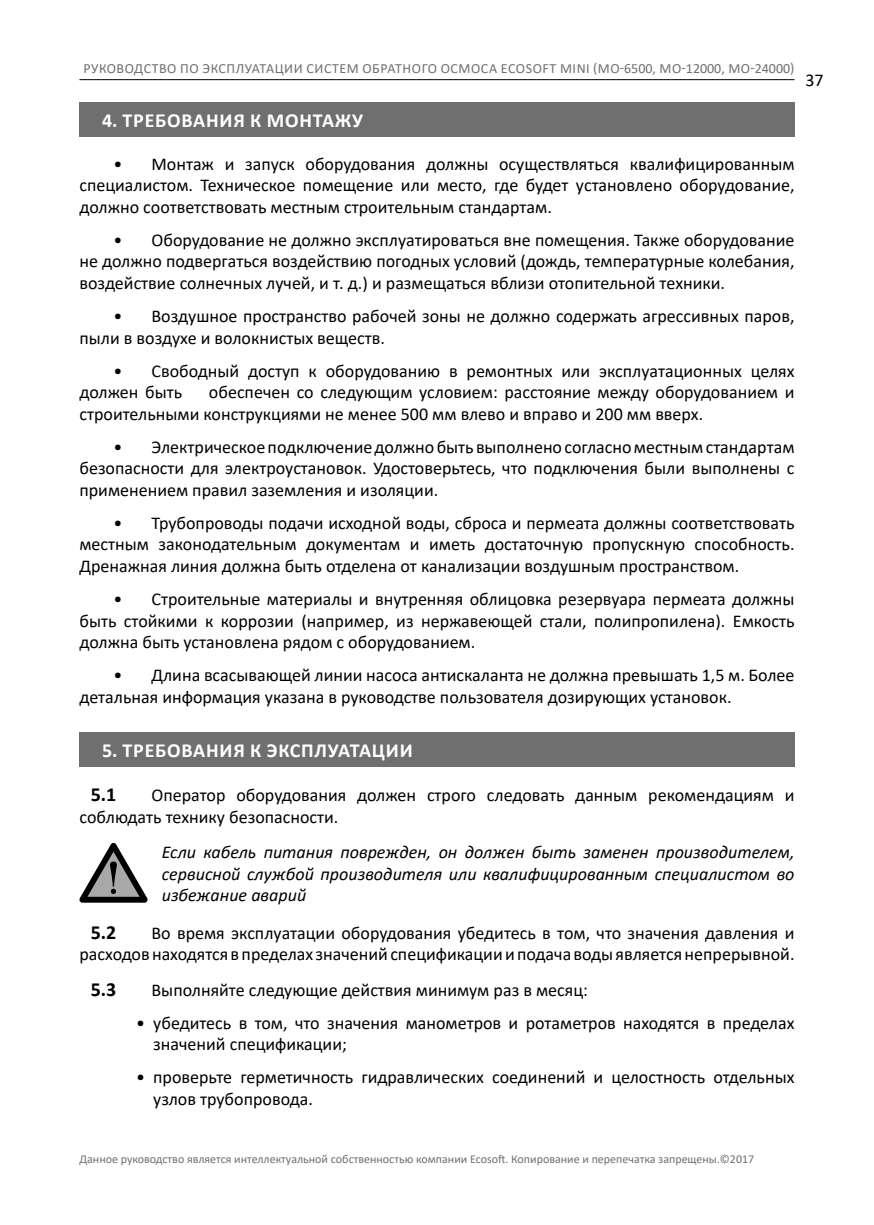
<style>
.page{position:relative;width:874px;height:1225px;background:#fff}
.page>*{position:absolute;margin:0;border:0;box-sizing:border-box;transform-origin:0 0}
.t1{font:700 20px "Calibri";letter-spacing:.04em;color:#fff}
.t2{font:700 20px "Calibri";color:#000}
.t3{font:18px/21.6px "Calibri";color:#000}
.t4{font:italic 18px/21.6px "Calibri";color:#000;text-align:justify}
.t5{font:14px "Calibri";letter-spacing:.04em;color:#6f6f6f}
.t6{font:12px "Calibri";color:#6f6f6f}
</style>
<div class="page">
<hr style="left:79px;top:79px;width:715px;height:1px;background:#000">
<div style="left:79px;top:102px;width:715px;height:34px;background:#6f6f6f"></div>
<div style="left:79px;top:732px;width:715px;height:34px;background:#6f6f6f"></div>
<svg style="left:79px;top:843px;width:69px;height:59px"></svg>
<p class="t5" style="left:83px;top:58px;width:712px">РУКОВОДСТВО ПО ЭКСПЛУАТАЦИИ СИСТЕМ ОБРАТНОГО ОСМОСА ECOSOFT MINI (MO-6500, MO-12000, MO-24000)</p>
<p class="t1" style="left:102px;top:106px;width:262px">4. ТРЕБОВАНИЯ К МОНТАЖУ</p>
<p class="t3" style="left:79px;top:152px;width:716px;text-align:justify;text-indent:34px">• Монтаж и запуск оборудования должны осуществляться квалифицированным специалистом. Техническое помещение или место, где будет установлено оборудование, должно соответствовать местным строительным стандартам.</p>
<p class="t3" style="left:79px;top:228px;width:716px;text-align:justify;text-indent:34px">• Оборудование не должно эксплуатироваться вне помещения. Также оборудование не должно подвергаться воздействию погодных условий (дождь, температурные колебания, воздействие солнечных лучей, и т. д.) и размещаться вблизи отопительной техники.</p>
<p class="t3" style="left:79px;top:305px;width:716px;text-indent:34px">• Воздушное пространство рабочей зоны не должно содержать агрессивных паров, пыли в воздухе и волокнистых веществ.</p>
<p class="t3" style="left:79px;top:359px;width:716px;text-indent:34px">• Свободный доступ к оборудованию в ремонтных или эксплуатационных целях должен быть</p>
<p class="t3" style="left:79px;top:381px;width:716px;text-indent:129px">обеспечен со следующим условием: расстояние между оборудованием и строительными конструкциями не менее 500 мм влево и вправо и 200 мм вверх.</p>
<p class="t3" style="left:79px;top:435px;width:716px;text-align:justify;text-indent:34px">• Электрическое подключение должно быть выполнено согласно местным стандартам безопасности для электроустановок. Удостоверьтесь, что подключения были выполнены с применением правил заземления и изоляции.</p>
<p class="t3" style="left:79px;top:511px;width:716px;text-align:justify;text-indent:34px">• Трубопроводы подачи исходной воды, сброса и пермеата должны соответствовать местным законодательным документам и иметь достаточную пропускную способность.<br>Дренажная линия должна быть отделена от канализации воздушным пространством.</p>
<p class="t3" style="left:79px;top:588px;width:716px;text-align:justify;text-indent:34px">• Строительные материалы и внутренняя облицовка резервуара пермеата должны быть стойкими к коррозии (например, из нержавеющей стали, полипропилена). Емкость должна быть установлена рядом с оборудованием.</p>
<p class="t3" style="left:79px;top:664px;width:716px;text-indent:34px">• Длина всасывающей линии насоса антискаланта не должна превышать 1,5 м. Более детальная информация указана в руководстве пользователя дозирующих установок.</p>
<p class="t1" style="left:102px;top:736px;width:312px">5. ТРЕБОВАНИЯ К ЭКСПЛУАТАЦИИ</p>
<p class="t2" style="left:91px;top:782px;width:27px">5.1</p>
<p class="t3" style="left:79px;top:784px;width:716px;text-indent:72px">Оператор оборудования должен строго следовать данным рекомендациям и соблюдать технику безопасности.</p>
<p class="t4" style="left:162px;top:840px;width:634px">Если кабель питания поврежден, он должен быть заменен производителем, сервисной службой производителя или квалифицированным специалистом во избежание аварий</p>
<p class="t2" style="left:91px;top:920px;width:27px">5.2</p>
<p class="t3" style="left:79px;top:921px;width:716px;text-align:right">Во время эксплуатации оборудования убедитесь в том, что значения давления и расходов находятся в пределах значений спецификации и подача воды является непрерывной.</p>
<p class="t2" style="left:91px;top:977px;width:27px">5.3</p>
<p class="t3" style="left:151px;top:978px;width:437px">Выполняйте следующие действия минимум раз в месяц:</p>
<p class="t3" style="left:153px;top:1011px;width:642px;text-indent:-17px">• убедитесь в том, что значения манометров и ротаметров находятся в пределах значений спецификации;</p>
<p class="t3" style="left:153px;top:1066px;width:642px;text-indent:-17px">• проверьте герметичность гидравлических соединений и целостность отдельных узлов трубопровода.</p>
<p class="t3" style="left:805px;top:71px;width:20px">37</p>
<p class="t6" style="left:79px;top:1150px;width:676px">Данное руководство является интеллектуальной собственностью компании Ecosoft. Копирование и перепечатка запрещены.©2017</p>
</div>
